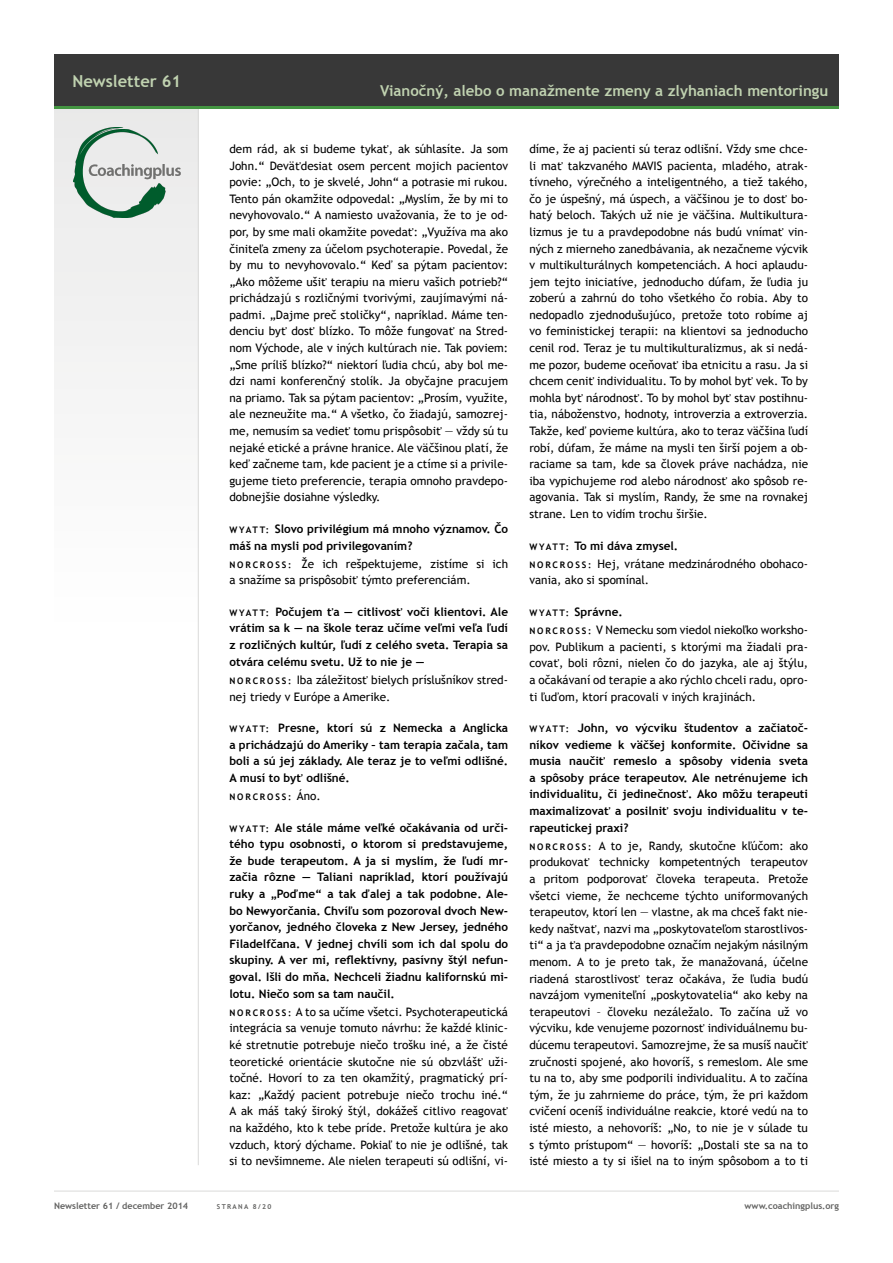
<style>
.page{position:relative;width:893px;height:1263px;background:#fff}
.page>*{position:absolute;margin:0;border:0;box-sizing:border-box;transform-origin:0 0}
.t1{font:700 16.5px "Trebuchet MS";color:#c0d2b0}
.t2{font:700 15px "Trebuchet MS";color:#c0d2b0}
.t3{font:11.7px/16.6px "Trebuchet MS";color:#000;text-align:justify}
.t4{font:700 11.7px/16.6px "Trebuchet MS";color:#000;text-align:justify}
.t5{font:700 9px "Trebuchet MS";letter-spacing:.2em;color:#000}
.t6{font:700 9px "Trebuchet MS";color:#636362}
.t7{font:700 6.75px "Trebuchet MS";letter-spacing:.2em;color:#636362}
.s1{font-size:9px}
.s2{font-weight:700;font-size:9px}
</style>
<div class="page">
<div style="left:54px;top:106px;width:145px;height:525px;background:#f5f5f5"></div>
<hr style="left:54px;top:1191px;width:785px;height:1px;background:#dadad9">
<hr style="left:198px;top:108px;width:1px;height:1057px;background:#dadad9">
<div style="left:54px;top:54px;width:785px;height:53px;background:#383838"></div>
<hr style="left:54px;top:106px;width:785px;height:3px;background:#449542">
<img style="left:74px;top:127px;width:106px;height:91px">
<h1 class="t1" style="left:72px;top:70px;width:110px">Newsletter 61</h1>
<p class="t2" style="left:380px;top:81px;width:450px">Vianočný, alebo o manažmente zmeny a zlyhaniach mentoringu</p>
<p class="t3" style="left:229px;top:141px;width:280px">dem rád, ak si budeme tykať, ak súhlasíte. Ja som John.“ Deväťdesiat osem percent mojich pacientov povie: „Och, to je skvelé, John“ a potrasie mi rukou.<br>Tento pán okamžite odpovedal: „Myslím, že by mi to nevyhovovalo.“ A namiesto uvažovania, že to je od&shy;por, by sme mali okamžite povedať: „Využíva ma ako činiteľa zmeny za účelom psychoterapie. Povedal, že by mu to nevyhovovalo.“ Keď sa pýtam pacientov: „Ako môžeme ušiť terapiu na mieru vašich potrieb?“ prichádzajú s rozličnými tvorivými, zaujímavými ná&shy;padmi. „Dajme preč stoličky“, napríklad. Máme ten&shy;denciu byť dosť blízko. To môže fungovať na Stred&shy;nom Východe, ale v iných kultúrach nie. Tak poviem: „Sme príliš blízko?“ niektorí ľudia chcú, aby bol me&shy;dzi nami konferenčný stolík. Ja obyčajne pracujem na priamo. Tak sa pýtam pacientov: „Prosím, využite, ale nezneužite ma.“ A všetko, čo žiadajú, samozrej&shy;me, nemusím sa vedieť tomu prispôsobiť — vždy sú tu nejaké etické a právne hranice. Ale väčšinou platí, že keď začneme tam, kde pacient je a ctíme si a privile&shy;gujeme tieto preferencie, terapia omnoho pravdepo&shy;dobnejšie dosiahne výsledky.</p>
<p class="t4" style="left:229px;top:520px;width:280px"><span class="s1">W yat t:</span> Slovo privilégium má mnoho významov. Čo máš na mysli pod privilegovaním?</p>
<p class="t5" style="left:229px;top:559px;width:16px">Norcross</p>
<p class="t3" style="left:229px;top:555px;width:280px;text-indent:59px"><span class="s2">:</span> Že ich rešpektujeme, zistíme si ich a snažíme sa prispôsobiť týmto preferenciám.</p>
<p class="t4" style="left:229px;top:603px;width:280px"><span class="s1">W yat t:</span> Počujem ťa — citlivosť voči klientovi. Ale vrátim sa k — na škole teraz učíme veľmi veľa ľudí z rozličných kultúr, ľudí z celého sveta. Terapia sa otvára celému svetu. Už to nie je —</p>
<p class="t5" style="left:229px;top:675px;width:16px">Norcross</p>
<p class="t3" style="left:229px;top:672px;width:280px;text-indent:59px"><span class="s2">:</span> Iba záležitosť bielych príslušníkov stred&shy;nej triedy v Európe a Amerike.</p>
<p class="t4" style="left:229px;top:719px;width:280px"><span class="s1">W yat t:</span> Presne, ktorí sú z Nemecka a Anglicka a prichádzajú do Ameriky – tam terapia začala, tam boli a sú jej základy. Ale teraz je to veľmi odlišné.<br>A musí to byť odlišné.</p>
<p class="t5" style="left:229px;top:791px;width:16px">Norcross</p>
<p class="t3" style="left:288px;top:788px;width:34px"><span class="s2">:</span> Áno.</p>
<p class="t4" style="left:229px;top:819px;width:280px"><span class="s1">W yat t:</span> Ale stále máme veľké očakávania od urči&shy;tého typu osobnosti, o ktorom si predstavujeme, že bude terapeutom. A ja si myslím, že ľudí mr&shy;začia rôzne — Taliani napríklad, ktorí používajú ruky a „Poďme“ a tak ďalej a tak podobne. Ale&shy;bo Newyorčania. Chvíľu som pozoroval dvoch New&shy;yorčanov, jedného človeka z New Jersey, jedného Filadelfčana. V jednej chvíli som ich dal spolu do skupiny. A ver mi, reflektívny, pasívny štýl nefun&shy;goval. Išli do mňa. Nechceli žiadnu kalifornskú mi&shy;lotu. Niečo som sa tam naučil.</p>
<p class="t5" style="left:229px;top:1007px;width:16px">Norcross</p>
<p class="t3" style="left:229px;top:1003px;width:280px;text-indent:59px"><span class="s2">:</span> A to sa učíme všetci. Psychoterapeutická integrácia sa venuje tomuto návrhu: že každé klinic&shy;ké stretnutie potrebuje niečo trošku iné, a že čisté teoretické orientácie skutočne nie sú obzvlášť uži&shy;točné. Hovorí to za ten okamžitý, pragmatický prí&shy;kaz: „Každý pacient potrebuje niečo trochu iné.“ A ak máš taký široký štýl, dokážeš citlivo reagovať na každého, kto k tebe príde. Pretože kultúra je ako vzduch, ktorý dýchame. Pokiaľ to nie je odlišné, tak si to nevšimneme. Ale nielen terapeuti sú odlišní, vi-</p>
<p class="t3" style="left:529px;top:141px;width:280px">díme, že aj pacienti sú teraz odlišní. Vždy sme chce&shy;li mať takzvaného MAVIS pacienta, mladého, atrak&shy;tívneho, výrečného a inteligentného, a tiež takého, čo je úspešný, má úspech, a väčšinou je to dosť bo&shy;hatý beloch. Takých už nie je väčšina. Multikultura&shy;lizmus je tu a pravdepodobne nás budú vnímať vin&shy;ných z mierneho zanedbávania, ak nezačneme výcvik v multikulturálnych kompetenciách. A hoci aplaudu&shy;jem tejto iniciatíve, jednoducho dúfam, že ľudia ju zoberú a zahrnú do toho všetkého čo robia. Aby to nedopadlo zjednodušujúco, pretože toto robíme aj vo feministickej terapii: na klientovi sa jednoducho cenil rod. Teraz je tu multikulturalizmus, ak si nedá&shy;me pozor, budeme oceňovať iba etnicitu a rasu. Ja si chcem ceniť individualitu. To by mohol byť vek. To by mohla byť národnosť. To by mohol byť stav postihnu&shy;tia, náboženstvo, hodnoty, introverzia a extroverzia.<br>Takže, keď povieme kultúra, ako to teraz väčšina ľudí robí, dúfam, že máme na mysli ten širší pojem a ob&shy;raciame sa tam, kde sa človek práve nachádza, nie iba vypichujeme rod alebo národnosť ako spôsob re&shy;agovania. Tak si myslím, Randy, že sme na rovnakej strane. Len to vidím trochu širšie.</p>
<p class="t4" style="left:529px;top:537px;width:150px"><span class="s1">W yat t:</span> To mi dáva zmysel.</p>
<p class="t5" style="left:529px;top:559px;width:16px">Norcross</p>
<p class="t3" style="left:529px;top:555px;width:280px;text-indent:59px"><span class="s2">:</span> Hej, vrátane medzinárodného obohaco&shy;vania, ako si spomínal.</p>
<p class="t4" style="left:529px;top:603px;width:95px"><span class="s1">W yat t:</span> Správne.</p>
<p class="t5" style="left:529px;top:625px;width:16px">Norcross</p>
<p class="t3" style="left:529px;top:622px;width:280px;text-indent:59px"><span class="s2">:</span> V Nemecku som viedol niekoľko worksho&shy;pov. Publikum a pacienti, s ktorými ma žiadali pra&shy;covať, boli rôzni, nielen čo do jazyka, ale aj štýlu, a očakávaní od terapie a ako rýchlo chceli radu, opro&shy;ti ľuďom, ktorí pracovali v iných krajinách.</p>
<p class="t4" style="left:529px;top:719px;width:280px"><span class="s1">W yat t:</span> John, vo výcviku študentov a začiatoč&shy;níkov vedieme k väčšej konformite. Očividne sa musia naučiť remeslo a spôsoby videnia sveta a spôsoby práce terapeutov. Ale netrénujeme ich individualitu, či jedinečnosť. Ako môžu terapeuti maximalizovať a posilniť svoju individualitu v te&shy;rapeutickej praxi?</p>
<p class="t5" style="left:529px;top:841px;width:16px">Norcross</p>
<p class="t3" style="left:529px;top:837px;width:280px;text-indent:59px"><span class="s2">:</span> A to je, Randy, skutočne kľúčom: ako produkovať technicky kompetentných terapeutov a pritom podporovať človeka terapeuta. Pretože všetci vieme, že nechceme týchto uniformovaných terapeutov, ktorí len — vlastne, ak ma chceš fakt nie&shy;kedy naštvať, nazvi ma „poskytovateľom starostlivos&shy;ti“ a ja ťa pravdepodobne označím nejakým násilným menom. A to je preto tak, že manažovaná, účelne riadená starostlivosť teraz očakáva, že ľudia budú navzájom vymeniteľní „poskytovatelia“ ako keby na terapeutovi – človeku nezáležalo. To začína už vo výcviku, kde venujeme pozornosť individuálnemu bu&shy;dúcemu terapeutovi. Samozrejme, že sa musíš naučiť zručnosti spojené, ako hovoríš, s remeslom. Ale sme tu na to, aby sme podporili individualitu. A to začína tým, že ju zahrnieme do práce, tým, že pri každom cvičení oceníš individuálne reakcie, ktoré vedú na to isté miesto, a nehovoríš: „No, to nie je v súlade tu s týmto prístupom“ — hovoríš: „Dostali ste sa na to isté miesto a ty si išiel na to iným spôsobom a to ti</p>
<p class="t6" style="left:54px;top:1200px;width:136px">Newsletter 61 / december 2014</p>
<p class="t7" style="left:217px;top:1202px;width:56px">strana 8/20</p>
<p class="t6" style="left:745px;top:1200px;width:96px">www.coachingplus.org</p>
</div>
